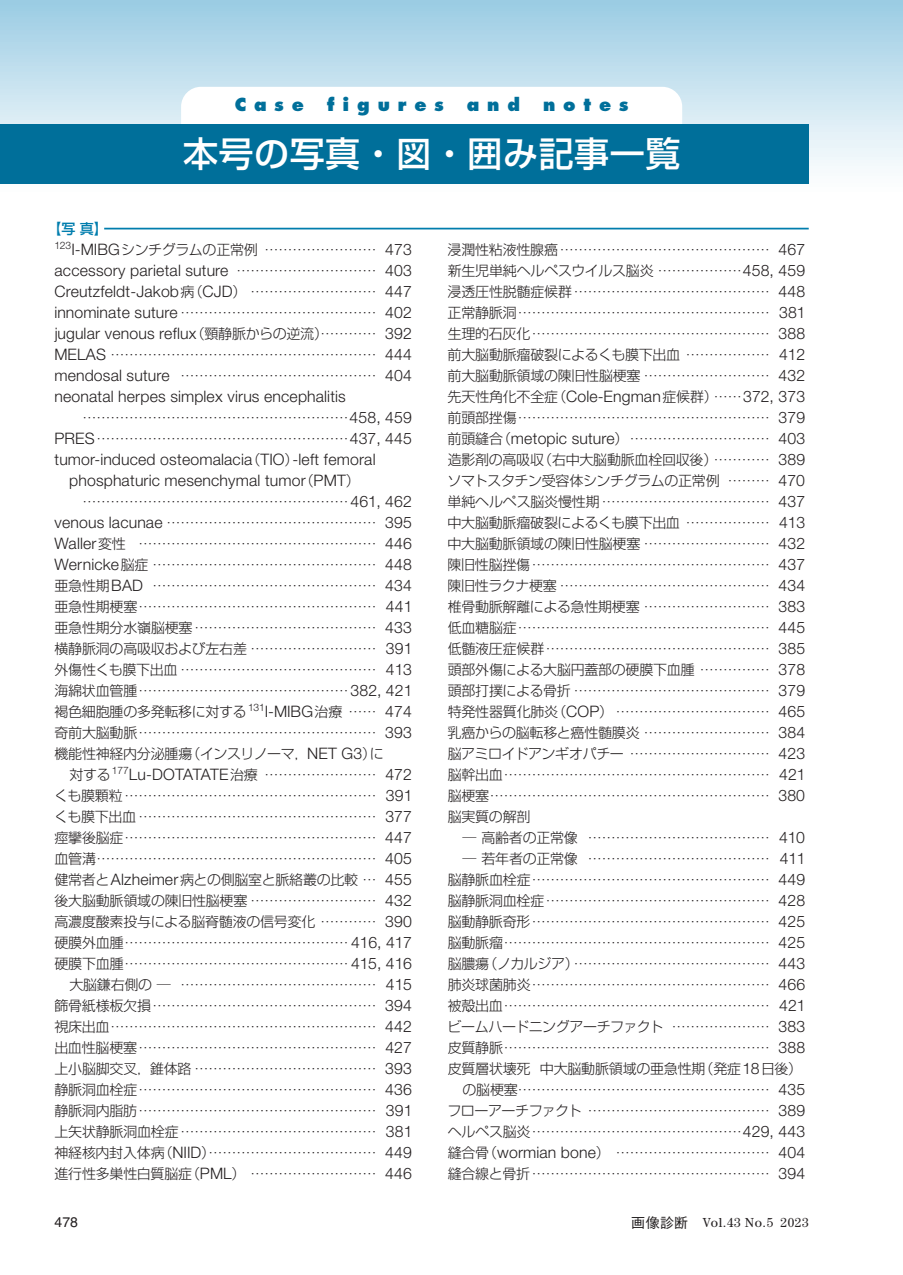
<style>
.page{position:relative;width:903px;height:1275px;background:#fff}
.page>*{position:absolute;margin:0;border:0;box-sizing:border-box;transform-origin:0 0}
.t1{font:500 35px "Shin Go Pro";letter-spacing:.015em;color:#fff}
.t2{font:800 17.5px "Futura Std";letter-spacing:.45em;color:#006f9a}
.t3{font:300 15.75px/21px "Helvetica Neue LT Std";letter-spacing:.01em;color:#231f20;text-align:justify}
.t4{font:300 14px/21px "Shin Go Pro";letter-spacing:-.015em;color:#231f20;text-align:right}
.t5{font:500 14px "Shin Go Pro";color:#007dad}
.t6{font:14px "Helvetica LT Std";color:#231f20}
.t7{font:13.12px "Century Std";letter-spacing:.05em;color:#231f20}
.s1{font-family:"Helvetica Neue LT Std";font-size:15.75px}
.s2{font-family:"Shin Go Pro";font-size:14px}
.s3{font-family:"Gothic BBB Pro";font-weight:500;font-size:14px}
</style>
<div class="page">
<hr style="left:104px;top:228px;width:705px;height:1px;background:#007dad">
<div style="left:0;top:0;width:903px;height:193px;background:linear-gradient(to bottom,#9bcce3,#fff)"></div>
<div style="left:181px;top:87px;width:501px;height:74px;background:#fff;border-radius:20px"></div>
<div style="left:0;top:124px;width:809px;height:60px;background:#006f9a"></div>
<p class="t2" style="left:235px;top:94px;width:71px">Case</p>
<p class="t2" style="left:327px;top:94px;width:118px">figures</p>
<p class="t2" style="left:467px;top:94px;width:55px">and</p>
<p class="t2" style="left:543px;top:94px;width:87px">notes</p>
<p class="t5" style="left:48px;top:217px;width:62px">【写真】</p>
<h1 class="t1" style="left:183px;top:125px;width:499px">本号の写真・図・囲み記事一覧</h1>
<p class="t4" style="left:54px;top:237px;width:359px"><sup>123</sup><span class="s1">I-MIBG</span>シンチグラムの正常例 …………………… <span class="s1">473</span></p>
<p class="t3" style="left:54px;top:259px;width:359px">accessory parietal suture <span class="s2">…………………………</span> 403<br>Creutzfeldt-Jakob<span class="s2">病（</span>CJD<span class="s2">） ………………………</span> 447 innominate suture <span class="s2">……………………………………</span> 402 jugular venous reflux<span class="s2">（頸静脈からの逆流）…………</span> 392</p>
<p class="t4" style="left:54px;top:342px;width:359px"><span class="s1">MELAS</span> ………………………………………………… <span class="s1">444</span></p>
<p class="t3" style="left:54px;top:364px;width:359px">mendosal suture <span class="s2">……………………………………</span> 404 neonatal herpes simplex virus encephalitis</p>
<p class="t4" style="left:54px;top:405px;width:359px">…………………………………………………<span class="s1">458, 459<br>PRES</span>………………………………………………<span class="s1">437, 445</span></p>
<p class="t3" style="left:55px;top:448px;width:323px;text-align:center">tumor-induced osteomalacia<span class="s2">（</span>TIO<span class="s2">）</span>-left femoral phosphaturic mesenchymal tumor<span class="s2">（</span>PMT<span class="s2">）</span></p>
<p class="t4" style="left:83px;top:489px;width:331px">…………………………………………………<span class="s1">461, 462</span></p>
<p class="t3" style="left:55px;top:511px;width:359px">venous lacunae <span class="s2">………………………………………</span> 395</p>
<p class="t4" style="left:54px;top:531px;width:359px;text-align:justify"><span class="s1">Waller</span>変性 …………………………………………… <span class="s1">446<br>Wernicke</span>脳症 ………………………………………… <span class="s1">448</span>亜急性期<span class="s1">BAD</span> ………………………………………… <span class="s1">434</span>亜急性期梗塞…………………………………………… <span class="s1">441</span>亜急性期分水嶺脳梗塞………………………………… <span class="s1">433</span>横静脈洞の高吸収および左右差 ……………………… <span class="s1">391</span>外傷性くも膜下出血 …………………………………… <span class="s1">413</span>海綿状血管腫………………………………………<span class="s1">382, 421</span>褐色細胞腫の多発転移に対する<sup>131</sup><span class="s1">I-MIBG</span>治療 …… <span class="s1">474</span>奇前大脳動脈…………………………………………… <span class="s1">393</span>機能性神経内分泌腫瘍（インスリノーマ，<span class="s1">NET G3</span>）に</p>
<p class="t3" style="left:69px;top:763px;width:344px"><span class="s2">対する</span><sup>177</sup>Lu-DOTATATE<span class="s2">治療 ……………………</span> 472</p>
<p class="t4" style="left:54px;top:783px;width:360px">くも膜顆粒……………………………………………… <span class="s1">391</span>くも膜下出血 …………………………………………… <span class="s1">377</span>痙攣後脳症……………………………………………… <span class="s1">447</span>血管溝…………………………………………………… <span class="s1">405</span>健常者と<span class="s1">Alzheimer</span>病との側脳室と脈絡叢の比較 … <span class="s1">455</span>後大脳動脈領域の陳旧性脳梗塞 ……………………… <span class="s1">432</span>高濃度酸素投与による脳脊髄液の信号変化 ………… <span class="s1">390</span>硬膜外血腫………………………………………… <span class="s1">416, 417</span>硬膜下血腫………………………………………… <span class="s1">415, 416</span>大脳鎌右側の ─ …………………………………… <span class="s1">415</span>篩骨紙様板欠損………………………………………… <span class="s1">394</span>視床出血………………………………………………… <span class="s1">442</span>出血性脳梗塞…………………………………………… <span class="s1">427</span>上小脳脚交叉，錐体路 ………………………………… <span class="s1">393</span>静脈洞血栓症…………………………………………… <span class="s1">436</span>静脈洞内脂肪…………………………………………… <span class="s1">391</span>上矢状静脈洞血栓症…………………………………… <span class="s1">381</span>神経核内封入体病（<span class="s1">NIID</span>）……………………………… <span class="s1">449</span>進行性多巣性白質脳症（<span class="s1">PML</span>） ……………………… <span class="s1">446</span></p>
<p class="t4" style="left:448px;top:237px;width:359px;text-align:justify">浸潤性粘液性腺癌……………………………………… <span class="s1">467</span>新生児単純ヘルペスウイルス脳炎 ………………<span class="s1">458, 459</span>浸透圧性脱髄症候群…………………………………… <span class="s1">448</span>正常静脈洞……………………………………………… <span class="s1">381</span>生理的石灰化…………………………………………… <span class="s1">388</span>前大脳動脈瘤破裂によるくも膜下出血 ……………… <span class="s1">412</span>前大脳動脈領域の陳旧性脳梗塞 ……………………… <span class="s1">432</span></p>
<p class="t3" style="left:448px;top:385px;width:359px"><span class="s2">先天性角化不全症（</span>Cole-Engman<span class="s2">症候群）……</span>372, 373</p>
<p class="t4" style="left:447px;top:405px;width:360px;text-align:justify">前頭部挫傷……………………………………………… <span class="s1">379</span>前頭縫合（<span class="s1">metopic suture</span>）………………………… <span class="s1">403</span>造影剤の高吸収（右中大脳動脈血栓回収後）………… <span class="s1">389</span>ソマトスタチン受容体シンチグラムの正常例 ……… <span class="s1">470</span>単純ヘルペス脳炎慢性期……………………………… <span class="s1">437</span>中大脳動脈瘤破裂によるくも膜下出血 ……………… <span class="s1">413</span>中大脳動脈領域の陳旧性脳梗塞 ……………………… <span class="s1">432</span>陳旧性脳挫傷…………………………………………… <span class="s1">437</span>陳旧性ラクナ梗塞 ……………………………………… <span class="s1">434</span>椎骨動脈解離による急性期梗塞 ……………………… <span class="s1">383</span>低血糖脳症……………………………………………… <span class="s1">445</span>低髄液圧症候群………………………………………… <span class="s1">385</span>頭部外傷による大脳円蓋部の硬膜下血腫 …………… <span class="s1">378</span>頭部打撲による骨折 …………………………………… <span class="s1">379</span>特発性器質化肺炎（<span class="s1">COP</span>） …………………………… <span class="s1">465</span>乳癌からの脳転移と癌性髄膜炎 ……………………… <span class="s1">384</span>脳アミロイドアンギオパチー ………………………… <span class="s1">423</span>脳幹出血………………………………………………… <span class="s1">421</span>脳梗塞…………………………………………………… <span class="s1">380</span>脳実質の解剖</p>
<p class="t4" style="left:447px;top:825px;width:360px">─ 高齢者の正常像 ………………………………… <span class="s1">410 </span>─ 若年者の正常像 ………………………………… <span class="s1">411</span>脳静脈血栓症…………………………………………… <span class="s1">449</span>脳静脈洞血栓症………………………………………… <span class="s1">428</span>脳動静脈奇形…………………………………………… <span class="s1">425</span>脳動脈瘤………………………………………………… <span class="s1">425</span>脳膿瘍（ノカルジア）…………………………………… <span class="s1">443</span>肺炎球菌肺炎…………………………………………… <span class="s1">466</span>被殻出血………………………………………………… <span class="s1">421</span>ビームハードニングアーチファクト ………………… <span class="s1">383</span>皮質静脈………………………………………………… <span class="s1">388</span>皮質層状壊死 中大脳動脈領域の亜急性期（発症<span class="s1">18</span>日後）の脳梗塞……………………………………………… <span class="s1">435</span>フローアーチファクト ………………………………… <span class="s1">389</span>ヘルペス脳炎………………………………………<span class="s1">429, 443</span>縫合骨（<span class="s1">wormian bone</span>） …………………………… <span class="s1">404</span>縫合線と骨折…………………………………………… <span class="s1">394</span></p>
<p class="t6" style="left:55px;top:1214px;width:25px">478</p>
<p class="t7" style="left:631px;top:1215px;width:179px"><span class="s3">画像診断</span> Vol.43 No.5 2023</p>
</div>
